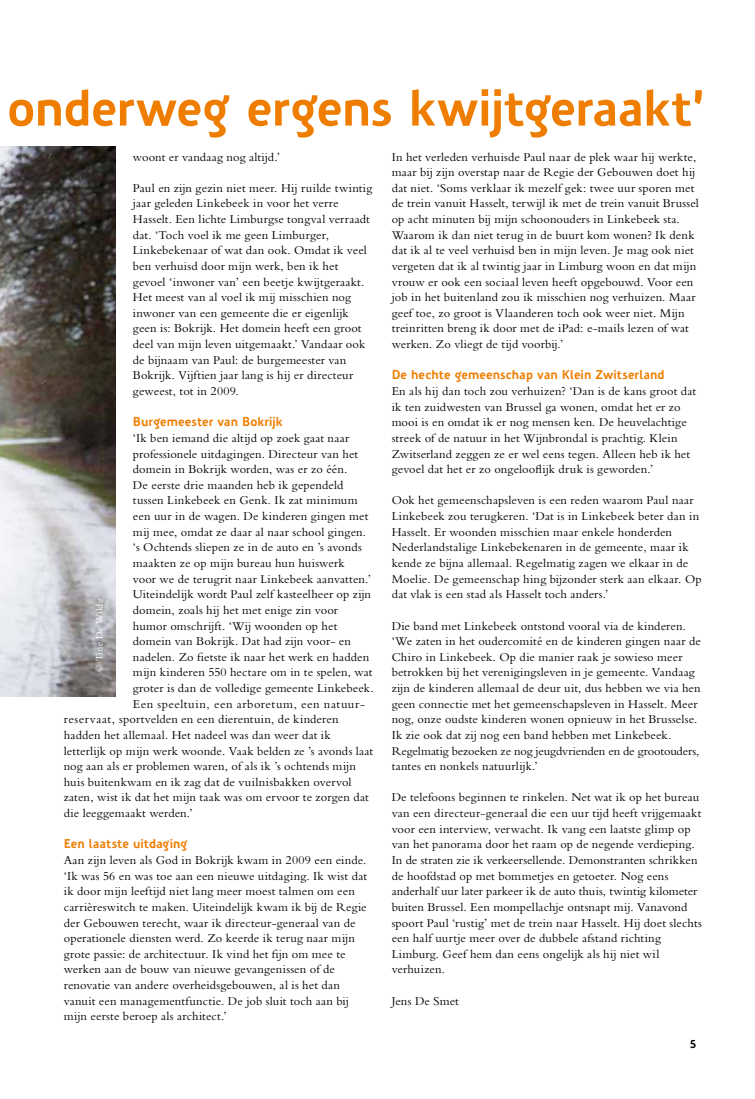
<style>
.page{position:relative;width:755px;height:1099px;background:#fff}
.page>*{position:absolute;margin:0;border:0;box-sizing:border-box;transform-origin:0 0}
.t1{font:700 50px "Precious Sans";color:#ef7d00}
.t2{font:12.5px/15.6px "Bembo Std";letter-spacing:.01em;color:#000}
.t3{font:700 12.5px "Precious Sans";letter-spacing:.01em;color:#ef7d00}
.t4{font:12.5px "Bembo Std";letter-spacing:.04em;color:#000}
.t5{font:700 11.25px "Precious Sans";color:#000}
.t6{font:10px "Bembo Std";letter-spacing:.015em;color:#fff}
</style>
<div class="page">
<img style="left:0;top:147px;width:115px;height:549px">
<h1 class="t1" style="left:7px;top:76px;width:700px">onderweg ergens kwijtgeraakt’</h1>
<p class="t2" style="left:133px;top:148px;width:149px">woont er vandaag nog altijd.’</p>
<p class="t2" style="left:133px;top:180px;width:241px">Paul en zijn gezin niet meer. Hij ruilde twintig jaar geleden Linkebeek in voor het verre Hasselt. Een lichte Limburgse tongval verraadt dat. ‘Toch voel ik me geen Limburger, Linkebekenaar of wat dan ook. Omdat ik veel ben verhuisd door mijn werk, ben ik het gevoel ‘inwoner van’ een beetje kwijtgeraakt.<br>Het meest van al voel ik mij misschien nog inwoner van een gemeente die er eigenlijk geen is: Bokrijk. Het domein heeft een groot deel van mijn leven uitgemaakt.’ Vandaar ook de bijnaam van Paul: de burgemeester van Bokrijk. Vijftien jaar lang is hij er directeur geweest, tot in 2009.</p>
<p class="t3" style="left:133px;top:414px;width:151px">Burgemeester van Bokrijk</p>
<p class="t2" style="left:133px;top:430px;width:218px">‘Ik ben iemand die altijd op zoek gaat naar</p>
<p class="t2" style="left:133px;top:445px;width:227px">professionele uitdagingen. Directeur van het</p>
<p class="t2" style="left:133px;top:461px;width:216px">domein in Bokrijk worden, was er zo één.</p>
<p class="t2" style="left:133px;top:477px;width:212px">De eerste drie maanden heb ik gependeld</p>
<p class="t2" style="left:133px;top:492px;width:226px">tussen Linkebeek en Genk. Ik zat minimum</p>
<p class="t2" style="left:133px;top:508px;width:237px">een uur in de wagen. De kinderen gingen met</p>
<p class="t2" style="left:133px;top:523px;width:235px">mij mee, omdat ze daar al naar school gingen.</p>
<p class="t2" style="left:133px;top:539px;width:230px">‘s Ochtends sliepen ze in de auto en ’s avonds</p>
<p class="t2" style="left:133px;top:555px;width:213px">maakten ze op mijn bureau hun huiswerk</p>
<p class="t2" style="left:133px;top:570px;width:240px">voor we de terugrit naar Linkebeek aanvatten.’</p>
<p class="t2" style="left:133px;top:586px;width:240px">Uiteindelijk wordt Paul zelf kasteelheer op zijn</p>
<p class="t2" style="left:133px;top:602px;width:207px">domein, zoals hij het met enige zin voor</p>
<p class="t2" style="left:133px;top:617px;width:206px">humor omschrijft. ‘Wij woonden op het</p>
<p class="t2" style="left:133px;top:633px;width:219px">domein van Bokrijk. Dat had zijn voor- en</p>
<p class="t2" style="left:133px;top:648px;width:238px">nadelen. Zo fietste ik naar het werk en hadden</p>
<p class="t2" style="left:133px;top:664px;width:241px">mijn kinderen 550 hectare om in te spelen, wat</p>
<p class="t2" style="left:133px;top:680px;width:242px">groter is dan de volledige gemeente Linkebeek.</p>
<p class="t4" style="left:133px;top:696px;width:233px">Een speeltuin, een arboretum, een natuur-</p>
<p class="t2" style="left:64px;top:711px;width:276px">reservaat, sportvelden en een dierentuin, de kinderen</p>
<p class="t2" style="left:64px;top:727px;width:268px">hadden het allemaal. Het nadeel was dan weer dat ik</p>
<p class="t2" style="left:64px;top:742px;width:311px">letterlijk op mijn werk woonde. Vaak belden ze ’s avonds laat</p>
<p class="t2" style="left:64px;top:758px;width:293px">nog aan als er problemen waren, of als ik ’s ochtends mijn</p>
<p class="t2" style="left:64px;top:773px;width:289px">huis buitenkwam en ik zag dat de vuilnisbakken overvol</p>
<p class="t2" style="left:64px;top:789px;width:306px">zaten, wist ik dat het mijn taak was om ervoor te zorgen dat</p>
<p class="t2" style="left:64px;top:805px;width:130px">die leeggemaakt werden.’</p>
<p class="t3" style="left:64px;top:835px;width:125px">Een laatste uitdaging</p>
<p class="t2" style="left:64px;top:852px;width:305px">Aan zijn leven als God in Bokrijk kwam in 2009 een einde. ‘Ik was 56 en was toe aan een nieuwe uitdaging. Ik wist dat ik door mijn leeftijd niet lang meer moest talmen om een carrièreswitch te maken. Uiteindelijk kwam ik bij de Regie der Gebouwen terecht, waar ik directeur-generaal van de operationele diensten werd. Zo keerde ik terug naar mijn grote passie: de architectuur. Ik vind het fijn om mee te werken aan de bouw van nieuwe gevangenissen of de renovatie van andere overheidsgebouwen, al is het dan vanuit een managementfunctie. De job sluit toch aan bij mijn eerste beroep als architect.’</p>
<p class="t2" style="left:392px;top:148px;width:309px">In het verleden verhuisde Paul naar de plek waar hij werkte, maar bij zijn overstap naar de Regie der Gebouwen doet hij dat niet. ‘Soms verklaar ik mezelf gek: twee uur sporen met de trein vanuit Hasselt, terwijl ik met de trein vanuit Brussel op acht minuten bij mijn schoonouders in Linkebeek sta.<br>Waarom ik dan niet terug in de buurt kom wonen? Ik denk dat ik al te veel verhuisd ben in mijn leven. Je mag ook niet vergeten dat ik al twintig jaar in Limburg woon en dat mijn vrouw er ook een sociaal leven heeft opgebouwd. Voor een job in het buitenland zou ik misschien nog verhuizen. Maar geef toe, zo groot is Vlaanderen toch ook weer niet. Mijn treinritten breng ik door met de iPad: e-mails lezen of wat werken. Zo vliegt de tijd voorbij.’</p>
<p class="t3" style="left:392px;top:367px;width:274px">De hechte gemeenschap van Klein Zwitserland</p>
<p class="t2" style="left:392px;top:383px;width:306px">En als hij dan toch zou verhuizen? ‘Dan is de kans groot dat ik ten zuidwesten van Brussel ga wonen, omdat het er zo mooi is en omdat ik er nog mensen ken. De heuvelachtige streek of de natuur in het Wijnbrondal is prachtig. Klein Zwitserland zeggen ze er wel eens tegen. Alleen heb ik het gevoel dat het er zo ongelooflijk druk is geworden.’</p>
<p class="t2" style="left:392px;top:492px;width:312px">Ook het gemeenschapsleven is een reden waarom Paul naar Linkebeek zou terugkeren. ‘Dat is in Linkebeek beter dan in Hasselt. Er woonden misschien maar enkele honderden Nederlandstalige Linkebekenaren in de gemeente, maar ik kende ze bijna allemaal. Regelmatig zagen we elkaar in de Moelie. De gemeenschap hing bijzonder sterk aan elkaar. Op dat vlak is een stad als Hasselt toch anders.’</p>
<p class="t2" style="left:392px;top:617px;width:311px">Die band met Linkebeek ontstond vooral via de kinderen. ‘We zaten in het oudercomité en de kinderen gingen naar de Chiro in Linkebeek. Op die manier raak je sowieso meer betrokken bij het verenigingsleven in je gemeente. Vandaag zijn de kinderen allemaal de deur uit, dus hebben we via hen geen connectie met het gemeenschapsleven in Hasselt. Meer nog, onze oudste kinderen wonen opnieuw in het Brusselse.<br>Ik zie ook dat zij nog een band hebben met Linkebeek.<br>Regelmatig bezoeken ze nog jeugdvrienden en de grootouders, tantes en nonkels natuurlijk.’</p>
<p class="t2" style="left:392px;top:789px;width:312px">De telefoons beginnen te rinkelen. Net wat ik op het bureau van een directeur-generaal die een uur tijd heeft vrijgemaakt voor een interview, verwacht. Ik vang een laatste glimp op van het panorama door het raam op de negende verdieping.<br>In de straten zie ik verkeersellende. Demonstranten schrikken de hoofdstad op met bommetjes en getoeter. Nog eens anderhalf uur later parkeer ik de auto thuis, twintig kilometer buiten Brussel. Een mompellachje ontsnapt mij. Vanavond spoort Paul ‘rustig’ met de trein naar Hasselt. Hij doet slechts een half uurtje meer over de dubbele afstand richting Limburg. Geef hem dan eens ongelijk als hij niet wil verhuizen.</p>
<p class="t2" style="left:392px;top:992px;width:69px">Jens De Smet</p>
<p class="t6" style="left:93px;top:671px;width:74px;rotate:-90deg">© Tine De Wilde</p>
<p class="t5" style="left:689px;top:1037px;width:9px">5</p>
</div>
